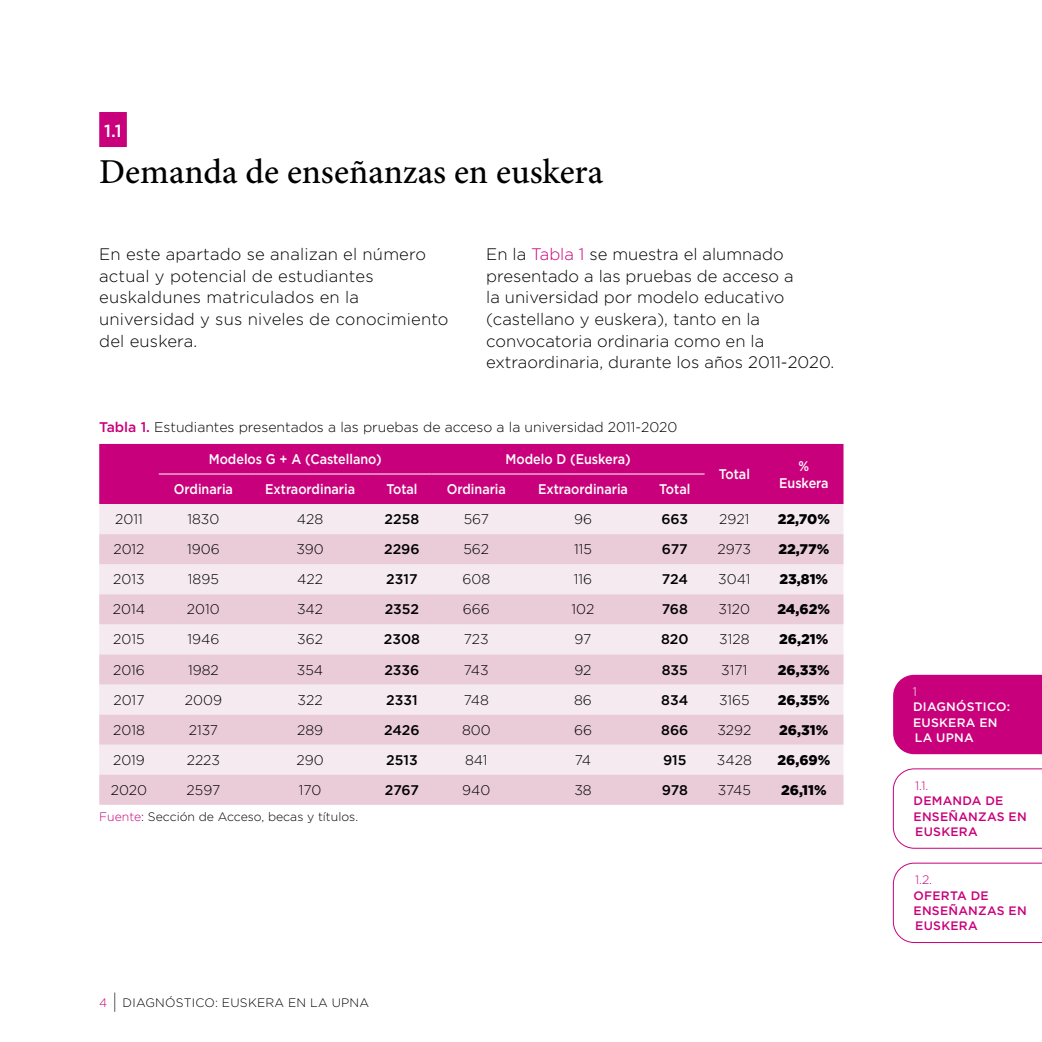
<style>
.page{position:relative;width:1042px;height:1042px;background:#fff}
.page>*{position:absolute;margin:0;border:0;box-sizing:border-box;transform-origin:0 0}
.t1{font:500 35px "Minion Pro";color:#000}
.t2{font:500 17.5px "Gotham Pro";color:#fff}
.t3{font:300 16.62px/21.7px "Gotham Pro";color:#000}
.t4{font:300 14px "Gotham Pro";color:#000}
.t5{font:500 14px/16.8px "Gotham Pro";color:#fff;text-align:center;scale:.9 1}
.t6{font:500 14px "Gotham Pro";color:#000}
.t7{font:900 14px "Gotham Pro";color:#000}
.t8{font:500 12.25px/15.4px "Gotham Pro";letter-spacing:.02em;color:#c9007b}
.t9{font:300 12.25px "Gotham Pro";color:#000}
.t10{font:300 12.25px "Gotham Pro";letter-spacing:.02em;color:#000}
.t11{font:500 12.25px/15.4px "Gotham Pro";letter-spacing:.02em;color:#fff}
.t12{font:300 12.25px "Gotham Pro";color:#c9007b}
.t13{font:300 12.25px "Gotham Pro";color:#fff}
.s1{color:#c9007b}
.s2{font-weight:500;color:#c9007b}
.s3{font-family:"Myriad Variable Concept";font-weight:400;font-size:19.25px}
</style>
<div class="page">
<div style="left:99px;top:112px;width:28px;height:35px;background:#c9007b"></div>
<div style="left:893px;top:675px;width:149px;height:79px;background:#c9007b"></div>
<svg style="left:893px;top:768px;width:149px;height:80px"></svg>
<svg style="left:893px;top:863px;width:149px;height:80px"></svg>
<div style="left:99px;top:444px;width:744px;height:60px;background:#c9007b"></div>
<div style="left:99px;top:504px;width:744px;height:30px;background:#f5eaef"></div>
<svg style="left:99px;top:534px;width:744px;height:271px;background:#eed8e2"></svg>
<hr style="left:159px;top:474px;width:89px;height:1px;background:#fff">
<hr style="left:248px;top:474px;width:124px;height:1px;background:#fff">
<hr style="left:372px;top:474px;width:60px;height:1px;background:#fff">
<hr style="left:432px;top:474px;width:89px;height:1px;background:#fff">
<hr style="left:521px;top:474px;width:124px;height:1px;background:#fff">
<hr style="left:645px;top:474px;width:59px;height:1px;background:#fff">
<p class="t2" style="left:104px;top:121px;width:19px">1.1</p>
<h1 class="t1" style="left:99px;top:148px;width:506px">Demanda de enseñanzas en euskera</h1>
<p class="t3" style="left:99px;top:244px;width:351px">En este apartado se analizan el número actual y potencial de estudiantes euskaldunes matriculados en la universidad y sus niveles de conocimiento del euskera.</p>
<p class="t3" style="left:486px;top:244px;width:349px">En la <span class="s1">Tabla 1</span> se muestra el alumnado presentado a las pruebas de acceso a<br>la universidad por modelo educativo (castellano y euskera), tanto en la convocatoria ordinaria como en la extraordinaria, durante los años 2011-2020.</p>
<p class="t4" style="left:99px;top:419px;width:580px"><span class="s2">Tabla 1.</span> Estudiantes presentados a las pruebas de acceso a la universidad 2011-2020</p>
<p class="t5" style="left:209px;top:450px;width:194px">Modelos G + A (Castellano)</p>
<p class="t5" style="left:505px;top:450px;width:141px">Modelo D (Euskera)</p>
<p class="t5" style="left:174px;top:480px;width:67px">Ordinaria</p>
<p class="t5" style="left:265px;top:480px;width:101px">Extraordinaria</p>
<p class="t5" style="left:386px;top:480px;width:36px">Total</p>
<p class="t5" style="left:447px;top:480px;width:67px">Ordinaria</p>
<p class="t5" style="left:538px;top:480px;width:101px">Extraordinaria</p>
<p class="t5" style="left:659px;top:480px;width:36px">Total</p>
<p class="t5" style="left:719px;top:465px;width:36px">Total</p>
<p class="t5" style="left:779px;top:457px;width:56px">%<br>Euskera</p>
<p class="t4" style="left:115px;top:512px;width:29px">2011</p>
<p class="t4" style="left:187px;top:512px;width:33px">1830</p>
<p class="t4" style="left:297px;top:512px;width:28px">428</p>
<p class="t6" style="left:384px;top:511px;width:36px">2258</p>
<p class="t4" style="left:464px;top:512px;width:27px">567</p>
<p class="t4" style="left:574px;top:512px;width:19px">96</p>
<p class="t6" style="left:661px;top:511px;width:28px">663</p>
<p class="t4" style="left:719px;top:512px;width:32px">2921</p>
<p class="t7" style="left:777px;top:511px;width:54px">22,70%</p>
<p class="t4" style="left:113px;top:542px;width:33px">2012</p>
<p class="t4" style="left:187px;top:542px;width:34px">1906</p>
<p class="t4" style="left:296px;top:542px;width:29px">390</p>
<p class="t6" style="left:384px;top:541px;width:37px">2296</p>
<p class="t4" style="left:463px;top:542px;width:27px">562</p>
<p class="t4" style="left:574px;top:542px;width:19px">115</p>
<p class="t6" style="left:662px;top:541px;width:27px">677</p>
<p class="t4" style="left:717px;top:542px;width:35px">2973</p>
<p class="t7" style="left:778px;top:541px;width:52px">22,77%</p>
<p class="t4" style="left:113px;top:572px;width:33px">2013</p>
<p class="t4" style="left:188px;top:572px;width:32px">1895</p>
<p class="t4" style="left:297px;top:572px;width:27px">422</p>
<p class="t6" style="left:386px;top:571px;width:33px">2317</p>
<p class="t4" style="left:462px;top:572px;width:29px">608</p>
<p class="t4" style="left:574px;top:572px;width:20px">116</p>
<p class="t6" style="left:662px;top:571px;width:28px">724</p>
<p class="t4" style="left:718px;top:572px;width:34px">3041</p>
<p class="t7" style="left:779px;top:571px;width:50px">23,81%</p>
<p class="t4" style="left:113px;top:602px;width:34px">2014</p>
<p class="t4" style="left:187px;top:602px;width:34px">2010</p>
<p class="t4" style="left:297px;top:602px;width:28px">342</p>
<p class="t6" style="left:385px;top:601px;width:36px">2352</p>
<p class="t4" style="left:463px;top:602px;width:28px">666</p>
<p class="t4" style="left:571px;top:602px;width:24px">102</p>
<p class="t6" style="left:662px;top:601px;width:28px">768</p>
<p class="t4" style="left:718px;top:602px;width:33px">3120</p>
<p class="t7" style="left:777px;top:601px;width:54px">24,62%</p>
<p class="t4" style="left:113px;top:632px;width:33px">2015</p>
<p class="t4" style="left:187px;top:632px;width:33px">1946</p>
<p class="t4" style="left:297px;top:632px;width:27px">362</p>
<p class="t6" style="left:384px;top:631px;width:38px">2308</p>
<p class="t4" style="left:464px;top:632px;width:26px">723</p>
<p class="t4" style="left:574px;top:632px;width:18px">97</p>
<p class="t6" style="left:661px;top:631px;width:29px">820</p>
<p class="t4" style="left:719px;top:632px;width:32px">3128</p>
<p class="t7" style="left:779px;top:631px;width:51px">26,21%</p>
<p class="t4" style="left:113px;top:662px;width:33px">2016</p>
<p class="t4" style="left:188px;top:662px;width:32px">1982</p>
<p class="t4" style="left:297px;top:662px;width:28px">354</p>
<p class="t6" style="left:384px;top:661px;width:37px">2336</p>
<p class="t4" style="left:464px;top:662px;width:26px">743</p>
<p class="t4" style="left:574px;top:662px;width:19px">92</p>
<p class="t6" style="left:662px;top:661px;width:28px">835</p>
<p class="t4" style="left:721px;top:662px;width:28px">3171</p>
<p class="t7" style="left:778px;top:661px;width:53px">26,33%</p>
<p class="t4" style="left:113px;top:692px;width:33px">2017</p>
<p class="t4" style="left:185px;top:692px;width:39px">2009</p>
<p class="t4" style="left:298px;top:692px;width:27px">322</p>
<p class="t6" style="left:386px;top:692px;width:33px">2331</p>
<p class="t4" style="left:464px;top:692px;width:27px">748</p>
<p class="t4" style="left:574px;top:692px;width:19px">86</p>
<p class="t6" style="left:661px;top:692px;width:29px">834</p>
<p class="t4" style="left:719px;top:692px;width:32px">3165</p>
<p class="t7" style="left:778px;top:691px;width:54px">26,35%</p>
<p class="t4" style="left:113px;top:722px;width:33px">2018</p>
<p class="t4" style="left:189px;top:722px;width:31px">2137</p>
<p class="t4" style="left:297px;top:722px;width:28px">289</p>
<p class="t6" style="left:384px;top:722px;width:37px">2426</p>
<p class="t4" style="left:462px;top:722px;width:30px">800</p>
<p class="t4" style="left:574px;top:722px;width:19px">66</p>
<p class="t6" style="left:661px;top:722px;width:29px">866</p>
<p class="t4" style="left:717px;top:722px;width:35px">3292</p>
<p class="t7" style="left:779px;top:721px;width:51px">26,31%</p>
<p class="t4" style="left:113px;top:752px;width:33px">2019</p>
<p class="t4" style="left:187px;top:752px;width:35px">2223</p>
<p class="t4" style="left:296px;top:752px;width:29px">290</p>
<p class="t6" style="left:386px;top:752px;width:33px">2513</p>
<p class="t4" style="left:465px;top:752px;width:24px">841</p>
<p class="t4" style="left:575px;top:752px;width:18px">74</p>
<p class="t6" style="left:663px;top:752px;width:25px">915</p>
<p class="t4" style="left:717px;top:752px;width:36px">3428</p>
<p class="t7" style="left:777px;top:752px;width:54px">26,69%</p>
<p class="t4" style="left:111px;top:782px;width:38px">2020</p>
<p class="t4" style="left:187px;top:782px;width:35px">2597</p>
<p class="t4" style="left:299px;top:782px;width:24px">170</p>
<p class="t6" style="left:385px;top:782px;width:36px">2767</p>
<p class="t4" style="left:462px;top:782px;width:30px">940</p>
<p class="t4" style="left:574px;top:782px;width:19px">38</p>
<p class="t6" style="left:662px;top:782px;width:28px">978</p>
<p class="t4" style="left:718px;top:782px;width:34px">3745</p>
<p class="t7" style="left:781px;top:782px;width:47px">26,11%</p>
<p class="t9" style="left:99px;top:810px;width:260px"><span class="s1">Fuente</span>: Sección de Acceso, becas y títulos.</p>
<p class="t10" style="left:99px;top:996px;width:271px"><span class="s1">4</span> <span class="s3">|</span> DIAGNÓSTICO: EUSKERA EN LA UPNA</p>
<p class="t13" style="left:913px;top:685px;width:6px">1</p>
<p class="t11" style="left:913px;top:699px;width:98px">DIAGNÓSTICO:<br>EUSKERA EN<br>LA UPNA</p>
<p class="t12" style="left:915px;top:779px;width:15px">1.1.</p>
<p class="t8" style="left:913px;top:793px;width:115px">DEMANDA DE<br>ENSEÑANZAS EN<br>EUSKERA</p>
<p class="t12" style="left:915px;top:873px;width:18px">1.2.</p>
<p class="t8" style="left:913px;top:887px;width:115px">OFERTA DE<br>ENSEÑANZAS EN<br>EUSKERA</p>
</div>
